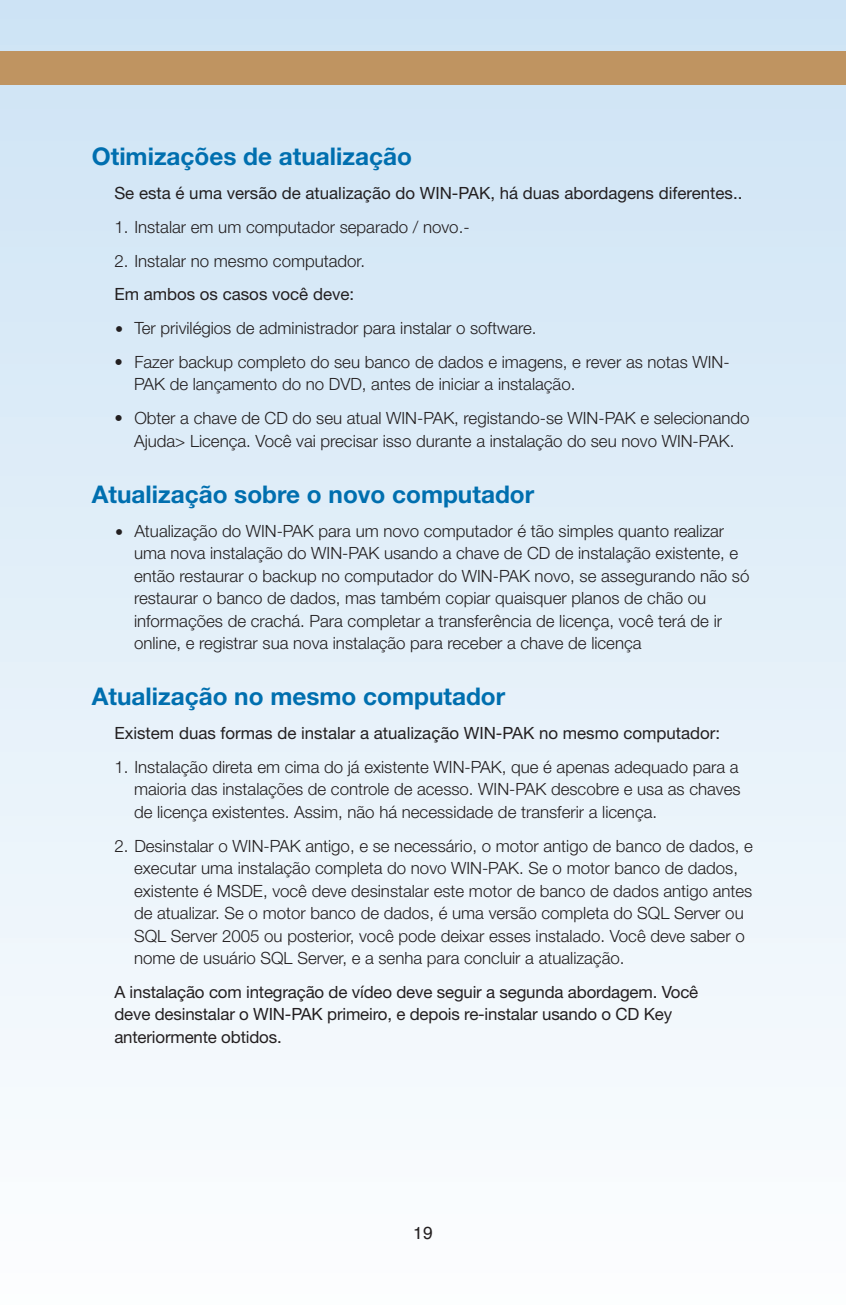
<style>
.page{position:relative;width:846px;height:1305px;background:#fff}
.page>*{position:absolute;margin:0;border:0;box-sizing:border-box;transform-origin:0 0}
.t1{font:700 24.5px "Helvetica Neue";color:#006faf}
.t2{font:17.5px "Helvetica";color:#231f20}
.t3{font:300 17px/22.5px "Helvetica Neue";color:#231f20}
.t4{font:17px/22.5px "Helvetica Neue";letter-spacing:-.01em;color:#231f20}
.s1{font-family:"Lucida Grande";font-weight:400}
</style>
<div class="page">
<div style="left:0;top:0;width:846px;height:1305px;background:linear-gradient(to bottom,#cde3f4,#fdfeff)"></div>
<div style="left:0;top:51px;width:846px;height:33px;background:#bf9461"></div>
<h1 class="t1" style="left:92px;top:148px;width:322px">Otimizações de atualização</h1>
<p class="t4" style="left:114px;top:184px;width:630px">Se esta é uma versão de atualização do WIN-PAK, há duas abordagens diferentes..</p>
<p class="t3" style="left:114px;top:217px;width:357px">1. Instalar em um computador separado / novo.-</p>
<p class="t3" style="left:114px;top:251px;width:252px">2. Instalar no mesmo computador.</p>
<p class="t4" style="left:114px;top:285px;width:241px">Em ambos os casos você deve:</p>
<p class="t3" style="left:114px;top:318px;width:424px"><span class="s1">•</span> Ter privilégios de administrador para instalar o software.</p>
<p class="t3" style="left:134px;top:352px;width:597px;text-indent:-20px">• Fazer backup completo do seu banco de dados e imagens, e rever as notas WIN-<br>PAK de lançamento do no DVD, antes de iniciar a instalação.</p>
<p class="t3" style="left:114px;top:408px;width:637px;text-align:center">• Obter a chave de CD do seu atual WIN-PAK, registando-se WIN-PAK e selecionando<br>Ajuda&gt; Licença. Você vai precisar isso durante a instalação do seu novo WIN-PAK.</p>
<h1 class="t1" style="left:92px;top:485px;width:444px">Atualização sobre o novo computador</h1>
<p class="t3" style="left:134px;top:521px;width:617px;text-indent:-20px"><span class="s1">•</span> Atualização do WIN-PAK para um novo computador é tão simples quanto realizar uma nova instalação do WIN-PAK usando a chave de CD de instalação existente, e então restaurar o backup no computador do WIN-PAK novo, se assegurando não só restaurar o banco de dados, mas também copiar quaisquer planos de chão ou informações de crachá. Para completar a transferência de licença, você terá de ir online, e registrar sua nova instalação para receber a chave de licença</p>
<h1 class="t1" style="left:92px;top:688px;width:415px">Atualização no mesmo computador</h1>
<p class="t4" style="left:114px;top:724px;width:607px">Existem duas formas de instalar a atualização WIN-PAK no mesmo computador:</p>
<p class="t3" style="left:134px;top:757px;width:608px;text-align:justify;text-indent:-20px">1. Instalação direta em cima do já existente WIN-PAK, que é apenas adequado para a maioria das instalações de controle de acesso. WIN-PAK descobre e usa as chaves de licença existentes. Assim, não há necessidade de transferir a licença.</p>
<p class="t3" style="left:134px;top:836px;width:620px;text-indent:-20px">2. Desinstalar o WIN-PAK antigo, e se necessário, o motor antigo de banco de dados, e executar uma instalação completa do novo WIN-PAK. Se o motor banco de dados, existente é MSDE, você deve desinstalar este motor de banco de dados antigo antes de atualizar. Se o motor banco de dados, é uma versão completa do SQL Server ou SQL Server 2005 ou posterior, você pode deixar esses instalado. Você deve saber o nome de usuário SQL Server, e a senha para concluir a atualização.</p>
<p class="t4" style="left:114px;top:982px;width:585px">A instalação com integração de vídeo deve seguir a segunda abordagem. Você deve desinstalar o WIN-PAK primeiro, e depois re-instalar usando o CD Key anteriormente obtidos.</p>
<p class="t2" style="left:413px;top:1226px;width:21px">19</p>
</div>
